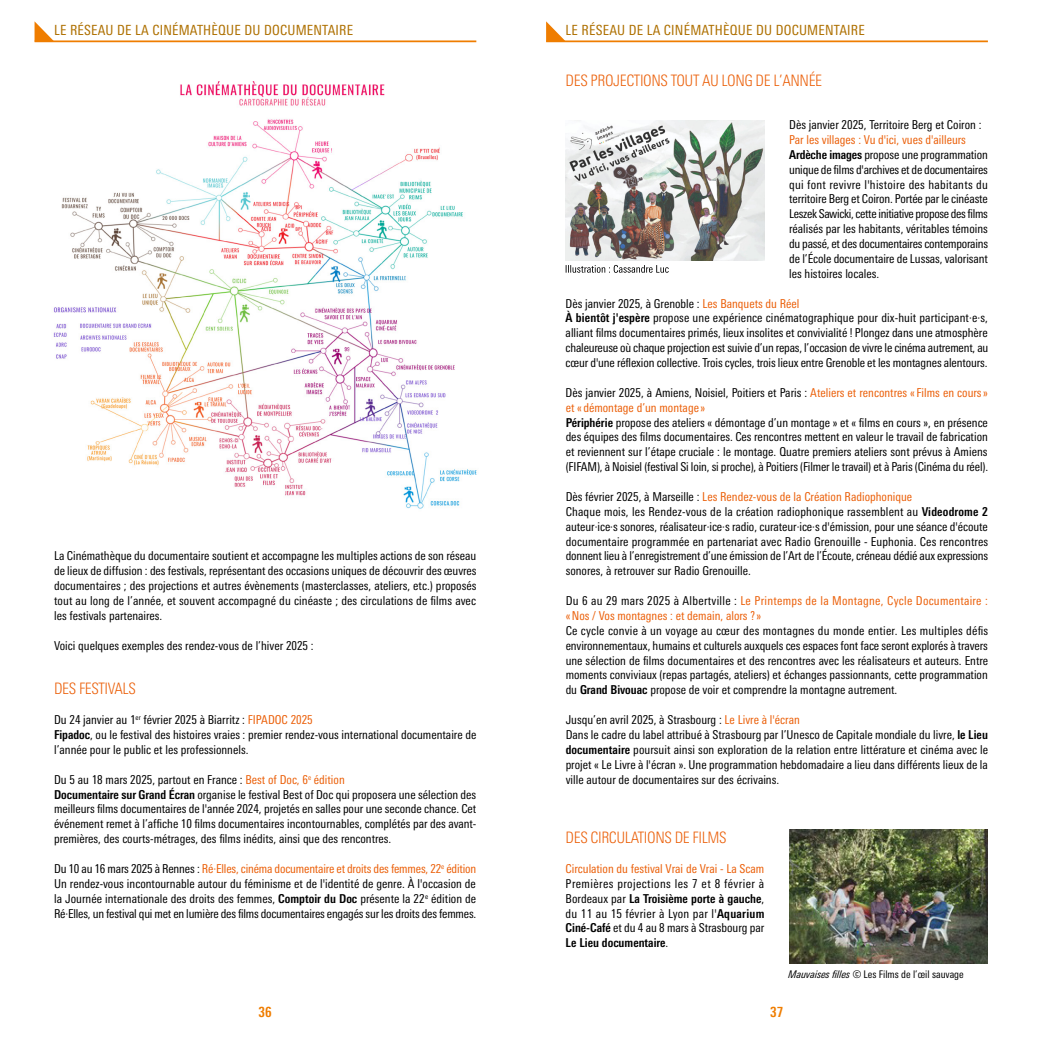
<style>
.page{position:relative;width:1042px;height:1042px;background:#fff}
.page>*{position:absolute;margin:0;border:0;box-sizing:border-box;transform-origin:0 0}
.t1{font:300 condensed 15.75px "Univers Next Pro";letter-spacing:-.025em;color:#eb600a}
.t2{font:condensed 14px "Univers Next Pro";letter-spacing:.015em;color:#ae7001}
.t3{font:700 condensed 14px "Univers Next Pro";color:#ef7d00}
.t4{font:condensed 12.25px/14.9px "Univers Next Pro";color:#000}
.t5{font:condensed 12.25px/14.9px "Univers Next Pro";letter-spacing:.01em;color:#eb600a}
.t6{font:condensed 10.5px "Univers Next Pro";color:#000}
.s1{color:#eb600a}
.s2{font-weight:700}
.s3{color:#000}
.s4{font-style:italic}
</style>
<div class="page">
<hr style="left:35px;top:40px;width:441px;height:2px;background:#ef7d00">
<svg style="left:35px;top:22px;width:19px;height:19px"></svg>
<hr style="left:546px;top:40px;width:442px;height:2px;background:#ef7d00">
<svg style="left:546px;top:21px;width:20px;height:20px"></svg>
<img style="left:53px;top:81px;width:424px;height:428px">
<img style="left:566px;top:120px;width:198px;height:140px">
<svg style="left:566px;top:265px;width:102px;height:8px"></svg>
<img style="left:789px;top:829px;width:199px;height:134px">
<p class="t2" style="left:54px;top:22px;width:301px">LE RÉSEAU DE LA CINÉMATHÈQUE DU DOCUMENTAIRE</p>
<p class="t2" style="left:566px;top:22px;width:301px">LE RÉSEAU DE LA CINÉMATHÈQUE DU DOCUMENTAIRE</p>
<p class="t4" style="left:54px;top:548px;width:424px;text-align:justify">La Cinémathèque du documentaire soutient et accompagne les multiples actions de son réseau de lieux de diffusion : des festivals, représentant des occasions uniques de découvrir des œuvres documentaires ; des projections et autres évènements (masterclasses, ateliers, etc.) proposés tout au long de l’année, et souvent accompagné du cinéaste ; des circulations de films avec les festivals partenaires.</p>
<p class="t4" style="left:54px;top:638px;width:261px">Voici quelques exemples des rendez-vous de l’hiver 2025 :</p>
<p class="t1" style="left:54px;top:680px;width:83px">DES FESTIVALS</p>
<p class="t4" style="left:54px;top:712px;width:424px">Du 24 janvier au 1<sup>er</sup> février 2025 à Biarritz : <span class="s1">FIPADOC 2025<br></span><span class="s2">Fipadoc</span>, ou le festival des histoires vraies : premier rendez-vous international documentaire de l’année pour le public et les professionnels.</p>
<p class="t4" style="left:54px;top:772px;width:424px">Du 5 au 18 mars 2025, partout en France : <span class="s1">Best of Doc, 6</span><sup>e</sup> <span class="s1">édition<br></span><span class="s2">Documentaire sur Grand Écran</span> organise le festival Best of Doc qui proposera une sélection des meilleurs films documentaires de l'année 2024, projetés en salles pour une seconde chance. Cet événement remet à l’affiche 10 films documentaires incontournables, complétés par des avant&shy;premières, des courts-métrages, des films inédits, ainsi que des rencontres.</p>
<p class="t4" style="left:54px;top:861px;width:424px;text-align:justify">Du 10 au 16 mars 2025 à Rennes : <span class="s1">Ré·Elles, cinéma documentaire et droits des femmes, 22</span><sup>e</sup> <span class="s1">édition </span>Un rendez-vous incontournable autour du féminisme et de l'identité de genre. À l'occasion de la Journée internationale des droits des femmes, <span class="s2">Comptoir du Doc</span> présente la 22<sup>e</sup> édition de Ré·Elles, un festival qui met en lumière des films documentaires engagés sur les droits des femmes.</p>
<p class="t1" style="left:566px;top:72px;width:258px">DES PROJECTIONS TOUT AU LONG DE L’ANNÉE</p>
<p class="t4" style="left:789px;top:117px;width:194px">Dès janvier 2025, Territoire Berg et Coiron :</p>
<p class="t4" style="left:789px;top:132px;width:200px"><span class="s1">Par les villages : Vu d'ici, vues d'ailleurs </span><span class="s2">Ardèche images</span> propose une programmation unique de films d'archives et de documentaires qui font revivre l'histoire des habitants du territoire Berg et Coiron. Portée par le cinéaste Leszek Sawicki, cette initiative propose des films réalisés par les habitants, véritables témoins du passé, et des documentaires contemporains de l’École documentaire de Lussas, valorisant les histoires locales.</p>
<p class="t4" style="left:566px;top:296px;width:424px">Dès janvier 2025, à Grenoble : <span class="s1">Les Banquets du Réel<br></span><span class="s2">À bientôt j'espère</span> propose une expérience cinématographique pour dix-huit participant·e·s, alliant films documentaires primés, lieux insolites et convivialité ! Plongez dans une atmosphère chaleureuse où chaque projection est suivie d’un repas, l’occasion de vivre le cinéma autrement, au cœur d'une réflexion collective. Trois cycles, trois lieux entre Grenoble et les montagnes alentours.</p>
<p class="t4" style="left:566px;top:385px;width:424px">Dès janvier 2025, à Amiens, Noisiel, Poitiers et Paris : <span class="s1">Ateliers et rencontres « Films en cours» et « démontage d’un montage »<br></span><span class="s2">Périphérie</span> propose des ateliers « démontage d’un montage » et « films en cours », en présence des équipes des films documentaires. Ces rencontres mettent en valeur le travail de fabrication et reviennent sur l’étape cruciale : le montage. Quatre premiers ateliers sont prévus à Amiens (FIFAM), à Noisiel (festival Si loin, si proche), à Poitiers (Filmer le travail) et à Paris (Cinéma du réel).</p>
<p class="t4" style="left:566px;top:489px;width:424px">Dès février 2025, à Marseille : <span class="s1">Les Rendez-vous de la Création Radiophonique<br></span>Chaque mois, les Rendez-vous de la création radiophonique rassemblent au <span class="s2">Videodrome 2 </span>auteur·ice·s sonores, réalisateur·ice·s radio, curateur·ice·s d'émission, pour une séance d'écoute documentaire programmée en partenariat avec Radio Grenouille - Euphonia. Ces rencontres donnent lieu à l’enregistrement d’une émission de l’Art de l’Écoute, créneau dédié aux expressions sonores, à retrouver sur Radio Grenouille.</p>
<p class="t5" style="left:566px;top:593px;width:424px"><span class="s3">Du 6 au 29 mars 2025 à Albertville :</span> Le Printemps de la Montagne, Cycle Documentaire : «Nos / Vos montagnes : et demain, alors ?»</p>
<p class="t4" style="left:566px;top:623px;width:424px;text-align:justify">Ce cycle convie à un voyage au cœur des montagnes du monde entier. Les multiples défis environnementaux, humains et culturels auxquels ces espaces font face seront explorés à travers une sélection de films documentaires et des rencontres avec les réalisateurs et auteurs. Entre moments conviviaux (repas partagés, ateliers) et échanges passionnants, cette programmation du <span class="s2">Grand Bivouac</span> propose de voir et comprendre la montagne autrement.</p>
<p class="t4" style="left:566px;top:712px;width:424px">Jusqu’en avril 2025, à Strasbourg : <span class="s1">Le Livre à l'écran<br></span>Dans le cadre du label attribué à Strasbourg par l’Unesco de Capitale mondiale du livre, <span class="s2">le Lieu documentaire</span> poursuit ainsi son exploration de la relation entre littérature et cinéma avec le projet « Le Livre à l'écran ». Une programmation hebdomadaire a lieu dans différents lieux de la ville autour de documentaires sur des écrivains.</p>
<p class="t1" style="left:566px;top:828px;width:163px">DES CIRCULATIONS DE FILMS</p>
<p class="t5" style="left:566px;top:861px;width:200px">Circulation du festival Vrai de Vrai - La Scam</p>
<p class="t4" style="left:566px;top:876px;width:200px;text-align:justify">Premières projections les 7 et 8 février à Bordeaux par <span class="s2">La Troisième porte à gauche</span>, du 11 au 15 février à Lyon par l'<span class="s2">Aquarium Ciné-Café</span> et du 4 au 8 mars à Strasbourg par <span class="s2">Le Lieu documentaire</span>.</p>
<p class="t6" style="left:788px;top:968px;width:177px"><span class="s4">Mauvaises filles</span> © Les Films de l’œil sauvage</p>
<p class="t3" style="left:259px;top:1003px;width:15px">36</p>
<p class="t3" style="left:770px;top:1003px;width:15px">37</p>
</div>
